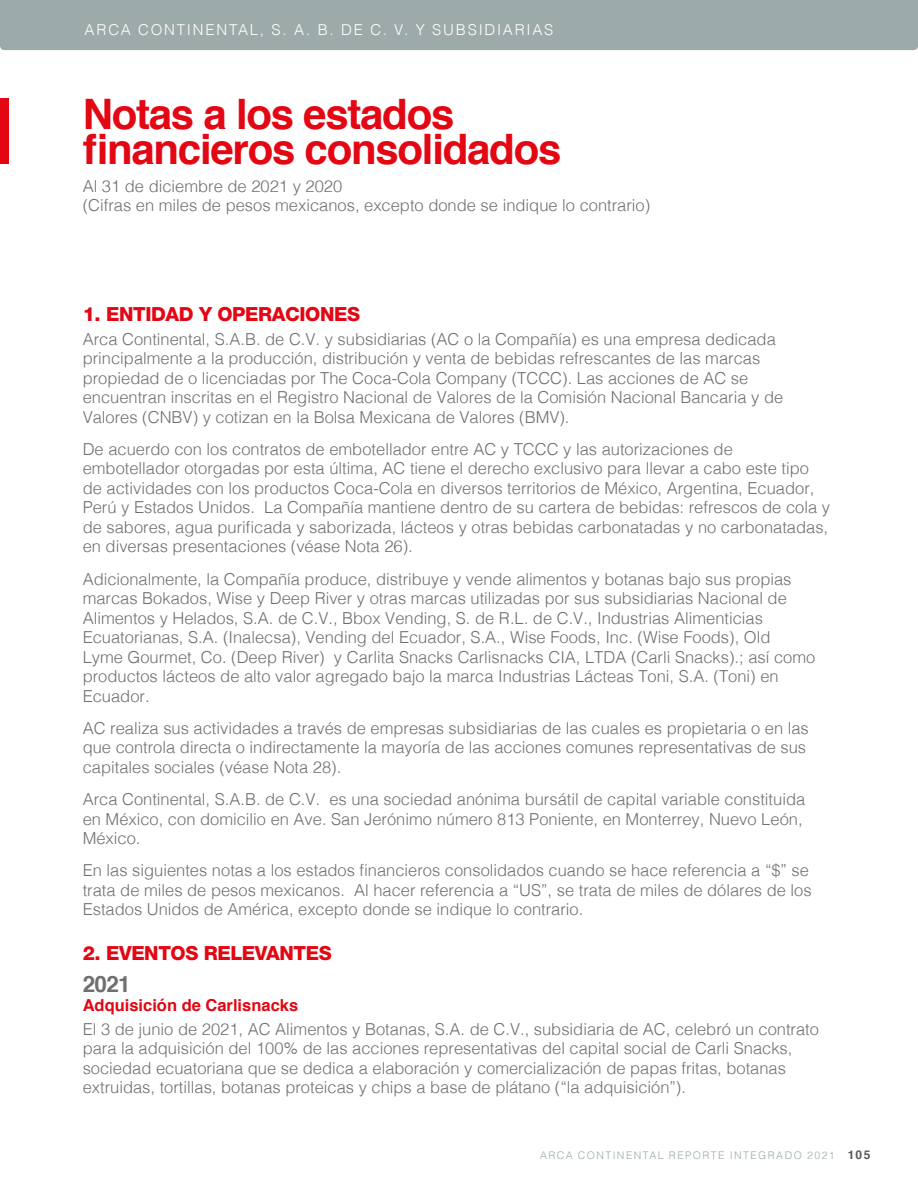
<style>
.page{position:relative;width:918px;height:1188px;background:#fff}
.page>*{position:absolute;margin:0;border:0;box-sizing:border-box;transform-origin:0 0}
.t1{font:700 42px/34.5px "Helvetica";letter-spacing:-.03em;color:#e30613}
.t2{font:700 22.5px "Helvetica";color:#706f6f}
.t3{font:800 19.5px "Helvetica Neue";letter-spacing:-.02em;color:#e30613}
.t4{font:300 16.5px/19.5px "Helvetica";color:#706f6f}
.t5{font:700 16.5px "Helvetica";color:#e30613}
.t6{font:300 15px "Helvetica";letter-spacing:.115em;color:#fff}
.t7{font:300 10.5px "Helvetica";letter-spacing:.135em;color:#9caba9}
.s1{font-weight:700;font-size:12px;color:#575756}
</style>
<div class="page">
<div style="left:0;top:0;width:918px;height:50px;background:#9caba9"></div>
<div style="left:0;top:98px;width:8px;height:66px;background:#e30613"></div>
<p class="t6" style="left:85px;top:17px;width:470px">ARCA CONTINENTAL, S. A. B. DE C. V. Y SUBSIDIARIAS</p>
<h1 class="t1" style="left:83px;top:98px;width:480px">Notas a los estados financieros consolidados</h1>
<p class="t4" style="left:83px;top:175px;width:569px">Al 31 de diciembre de 2021 y 2020<br>(Cifras en miles de pesos mexicanos, excepto donde se indique lo contrario)</p>
<p class="t3" style="left:83px;top:302px;width:279px">1. ENTIDAD Y OPERACIONES</p>
<p class="t4" style="left:83px;top:328px;width:702px">Arca Continental, S.A.B. de C.V. y subsidiarias (AC o la Compañía) es una empresa dedicada principalmente a la producción, distribución y venta de bebidas refrescantes de las marcas propiedad de o licenciadas por The Coca-Cola Company (TCCC). Las acciones de AC se encuentran inscritas en el Registro Nacional de Valores de la Comisión Nacional Bancaria y de Valores (CNBV) y cotizan en la Bolsa Mexicana de Valores (BMV).</p>
<p class="t4" style="left:83px;top:438px;width:749px">De acuerdo con los contratos de embotellador entre AC y TCCC y las autorizaciones de embotellador otorgadas por esta última, AC tiene el derecho exclusivo para llevar a cabo este tipo de actividades con los productos Coca-Cola en diversos territorios de México, Argentina, Ecuador, Perú y Estados Unidos. La Compañía mantiene dentro de su cartera de bebidas: refrescos de cola y de sabores, agua purificada y saborizada, lácteos y otras bebidas carbonatadas y no carbonatadas, en diversas presentaciones (véase Nota 26).</p>
<p class="t4" style="left:83px;top:568px;width:734px">Adicionalmente, la Compañía produce, distribuye y vende alimentos y botanas bajo sus propias marcas Bokados, Wise y Deep River y otras marcas utilizadas por sus subsidiarias Nacional de Alimentos y Helados, S.A. de C.V., Bbox Vending, S. de R.L. de C.V., Industrias Alimenticias Ecuatorianas, S.A. (Inalecsa), Vending del Ecuador, S.A., Wise Foods, Inc. (Wise Foods), Old<br>Lyme Gourmet, Co. (Deep River) y Carlita Snacks Carlisnacks CIA, LTDA (Carli Snacks).; así como productos lácteos de alto valor agregado bajo la marca Industrias Lácteas Toni, S.A. (Toni) en Ecuador.</p>
<p class="t4" style="left:83px;top:717px;width:728px">AC realiza sus actividades a través de empresas subsidiarias de las cuales es propietaria o en las que controla directa o indirectamente la mayoría de las acciones comunes representativas de sus capitales sociales (véase Nota 28).</p>
<p class="t4" style="left:83px;top:788px;width:724px">Arca Continental, S.A.B. de C.V. es una sociedad anónima bursátil de capital variable constituida en México, con domicilio en Ave. San Jerónimo número 813 Poniente, en Monterrey, Nuevo León,<br>México.</p>
<p class="t4" style="left:83px;top:860px;width:731px">En las siguientes notas a los estados financieros consolidados cuando se hace referencia a “$” se trata de miles de pesos mexicanos. Al hacer referencia a “US”, se trata de miles de dólares de los<br>Estados Unidos de América, excepto donde se indique lo contrario.</p>
<p class="t3" style="left:83px;top:942px;width:251px">2. EVENTOS RELEVANTES</p>
<h2 class="t2" style="left:83px;top:966px;width:50px">2021</h2>
<p class="t5" style="left:83px;top:992px;width:217px">Adquisición de Carlisnacks</p>
<p class="t4" style="left:83px;top:1018px;width:738px">El 3 de junio de 2021, AC Alimentos y Botanas, S.A. de C.V., subsidiaria de AC, celebró un contrato para la adquisición del 100% de las acciones representativas del capital social de Carli Snacks, sociedad ecuatoriana que se dedica a elaboración y comercialización de papas fritas, botanas extruidas, tortillas, botanas proteicas y chips a base de plátano (“la adquisición”).</p>
<p class="t7" style="left:540px;top:1146px;width:332px">ARCA CONTINENTAL REPORTE INTEGRADO 2021 <span class="s1">105</span></p>
</div>
